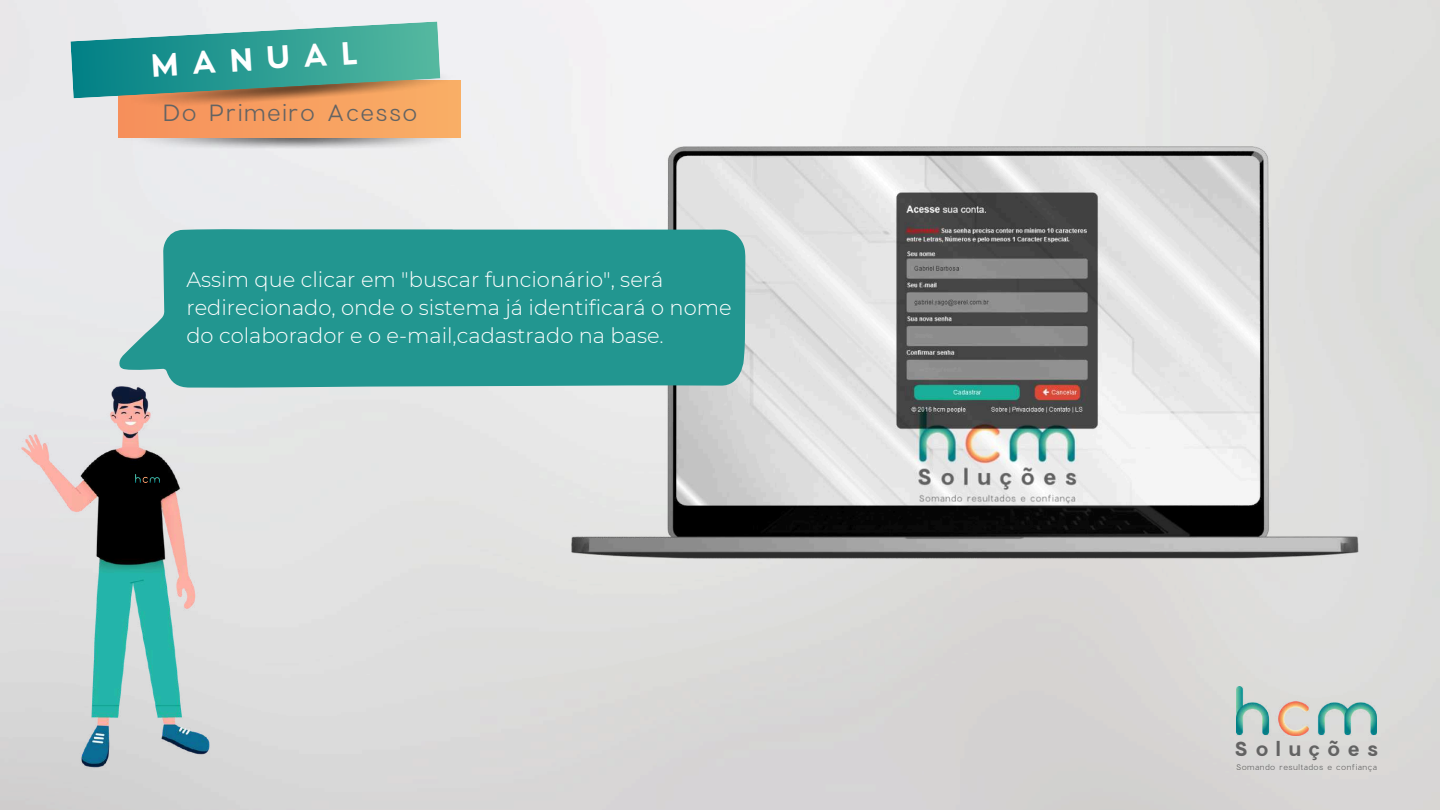
<style>
.page{position:relative;width:1440px;height:810px;background:#fff}
.page>*{position:absolute;margin:0;border:0;box-sizing:border-box;transform-origin:0 0}
.t1{font:700 31.7px "Charlevoix Pro";color:#fff}
.t2{font:23px "Charlevoix Pro";letter-spacing:.075em;color:#636363}
.t3{font:300 21px/28px "Montserrat";color:#fff}
.t4{font:700 20.1px "Charlevoix Pro";letter-spacing:.39em;color:#636363}
.t5{font:7.9px "Charlevoix Pro";letter-spacing:.075em;color:#636363}
</style>
<div class="page">
<img style="left:0;top:0;width:1440px;height:810px">
<img style="left:1237px;top:686px;width:139px;height:50px">
<img style="left:571px;top:147px;width:788px;height:412px">
<svg style="left:119px;top:229px;width:626px;height:159px;background:#2f9b96"></svg>
<img style="left:0;top:365px;width:268px;height:422px">
<img style="left:136px;top:474px;width:23px;height:9px">
<img style="left:119px;top:137px;width:342px;height:12px">
<div style="left:119px;top:80px;width:342px;height:57px;background:linear-gradient(to right,#f68f5b,#f9af66)"></div>
<img style="left:119px;top:65px;width:342px;height:49px">
<svg style="left:70px;top:21px;width:370px;height:77px;background:#5aa497"></svg>
<h1 class="t1" style="left:149px;top:46px;width:210px;rotate:-4deg">MANUAL</h1>
<p class="t2" style="left:162px;top:98px;width:256px">Do Primeiro Acesso</p>
<p class="t3" style="left:186px;top:266px;width:547px">Assim que clicar em "buscar funcionário", será redirecionado, onde o sistema já identificará o nome do colaborador e o e-mail,cadastrado na base.</p>
<p class="t4" style="left:1234px;top:736px;width:145px">Soluções</p>
<p class="t5" style="left:1236px;top:762px;width:142px">Somando resultados e confiança</p>
</div>
